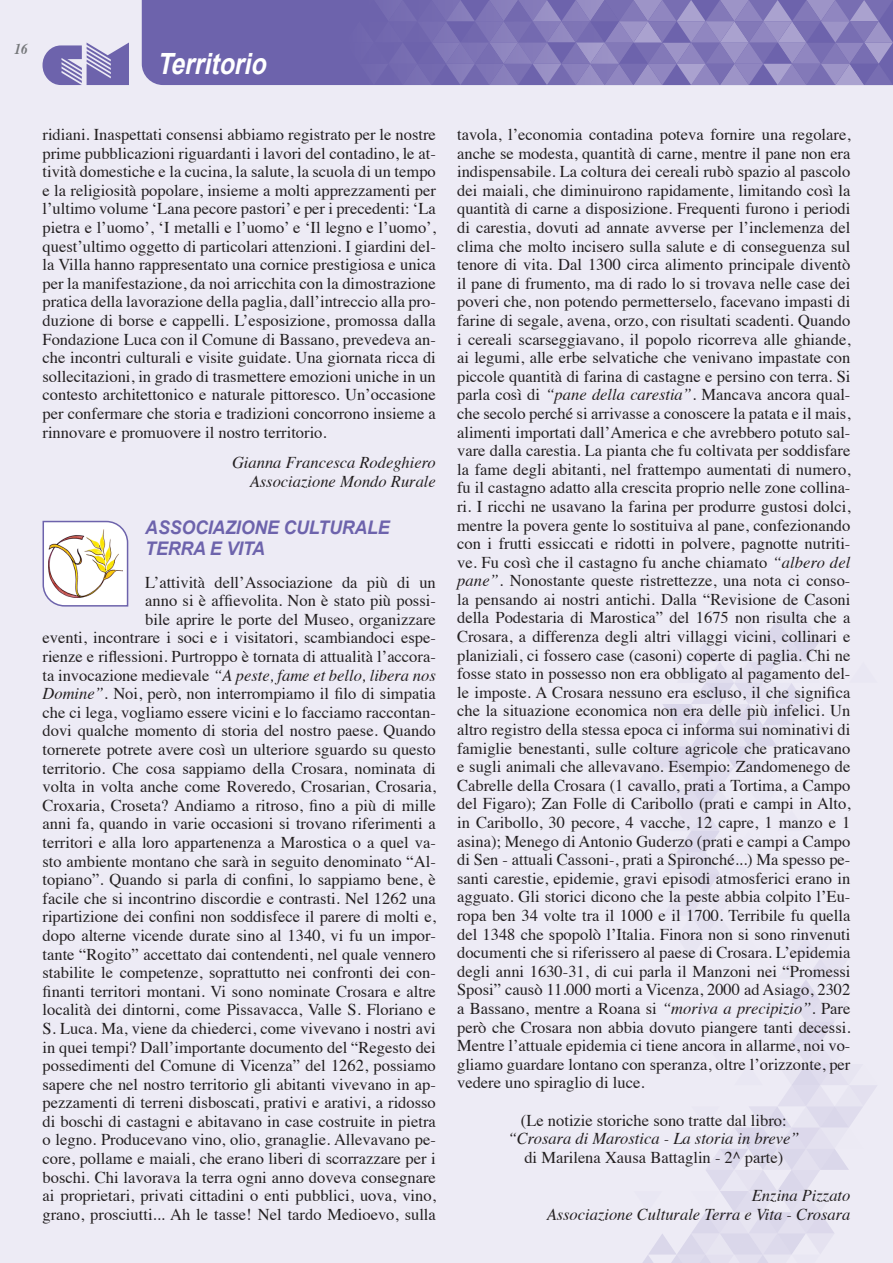
<style>
.page{position:relative;width:893px;height:1263px;background:#edebf5}
.page>*{position:absolute;margin:0;border:0;box-sizing:border-box;transform-origin:0 0}
.t1{font:italic 700 29.25px "Arial";color:#fff;scale:.85 1}
.t2{font:italic 700 18.75px/21px "Arial";letter-spacing:-.01em;color:#6d63ac;scale:.95 1}
.t3{font:16.5px/18.6px "Times";color:#231f20;text-align:justify}
.t4{font:italic 16.5px/18.6px "Times";color:#231f20;text-align:right}
.t5{font:italic 700 15px "Times";color:#76787b;scale:.9 1}
.s1{font-style:italic}
</style>
<div class="page">
<svg style="left:43px;top:43px;width:86px;height:42px"></svg>
<div style="left:142px;top:0;width:203px;height:85px;background:#6d63ac"></div>
<svg style="left:635px;top:599px;width:241px;height:664px"></svg>
<img style="left:42px;top:520px;width:87px;height:87px">
<svg style="left:345px;top:0;width:548px;height:85px"></svg>
<p class="t5" style="left:15px;top:35px;width:16px">16</p>
<h1 class="t1" style="left:157px;top:45px;width:139px">Territorio</h1>
<p class="t3" style="left:43px;top:124px;width:395px">ridiani. Inaspettati consensi abbiamo registrato per le nostre prime pubblicazioni riguardanti i lavori del contadino, le at&shy;tività domestiche e la cucina, la salute, la scuola di un tempo e la religiosità popolare, insieme a molti apprezzamenti per l’ultimo volume ‘Lana pecore pastori’ e per i precedenti: ‘La pietra e l’uomo’, ‘I metalli e l’uomo’ e ‘Il legno e l’uomo’, quest’ultimo oggetto di particolari attenzioni. I giardini del&shy;la Villa hanno rappresentato una cornice prestigiosa e unica per la manifestazione, da noi arricchita con la dimostrazione pratica della lavorazione della paglia, dall’intreccio alla pro&shy;duzione di borse e cappelli. L’esposizione, promossa dalla Fondazione Luca con il Comune di Bassano, prevedeva an&shy;che incontri culturali e visite guidate. Una giornata ricca di sollecitazioni, in grado di trasmettere emozioni uniche in un contesto architettonico e naturale pittoresco. Un’occasione per confermare che storia e tradizioni concorrono insieme a rinnovare e promuovere il nostro territorio.</p>
<p class="t4" style="left:232px;top:452px;width:205px">Gianna Francesca Rodeghiero<br>Associazione Mondo Rurale</p>
<p class="t2" style="left:145px;top:518px;width:259px">ASSOCIAZIONE CULTURALE<br>TERRA E VITA</p>
<p class="t3" style="left:43px;top:571px;width:395px;text-align:right">L’attività dell’Associazione da più di un<br>anno si è affievolita. Non è stato più possi-<br>bile aprire le porte del Museo, organizzare<br>eventi, incontrare i soci e i visitatori, scambiandoci espe&shy;rienze e riflessioni. Purtroppo è tornata di attualità l’accora&shy;ta invocazione medievale <span class="s1">“A peste, fame et bello, libera nos Domine”</span>. Noi, però, non interrompiamo il filo di simpatia che ci lega, vogliamo essere vicini e lo facciamo raccontan&shy;dovi qualche momento di storia del nostro paese. Quando tornerete potrete avere così un ulteriore sguardo su questo territorio. Che cosa sappiamo della Crosara, nominata di volta in volta anche come Roveredo, Crosarian, Crosaria, Croxaria, Croseta? Andiamo a ritroso, fino a più di mille anni fa, quando in varie occasioni si trovano riferimenti a territori e alla loro appartenenza a Marostica o a quel va&shy;sto ambiente montano che sarà in seguito denominato “Al&shy;topiano”. Quando si parla di confini, lo sappiamo bene, è facile che si incontrino discordie e contrasti. Nel 1262 una ripartizione dei confini non soddisfece il parere di molti e, dopo alterne vicende durate sino al 1340, vi fu un impor&shy;tante “Rogito” accettato dai contendenti, nel quale vennero stabilite le competenze, soprattutto nei confronti dei con&shy;finanti territori montani. Vi sono nominate Crosara e altre località dei dintorni, come Pissavacca, Valle S. Floriano e S. Luca. Ma, viene da chiederci, come vivevano i nostri avi in quei tempi? Dall’importante documento del “Regesto dei possedimenti del Comune di Vicenza” del 1262, possiamo sapere che nel nostro territorio gli abitanti vivevano in ap&shy;pezzamenti di terreni disboscati, prativi e arativi, a ridosso di boschi di castagni e abitavano in case costruite in pietra o legno. Producevano vino, olio, granaglie. Allevavano pe&shy;core, pollame e maiali, che erano liberi di scorrazzare per i boschi. Chi lavorava la terra ogni anno doveva consegnare ai proprietari, privati cittadini o enti pubblici, uova, vino, grano, prosciutti... Ah le tasse! Nel tardo Medioevo, sulla</p>
<p class="t3" style="left:457px;top:124px;width:395px">tavola, l’economia contadina poteva fornire una regolare, anche se modesta, quantità di carne, mentre il pane non era indispensabile. La coltura dei cereali rubò spazio al pascolo dei maiali, che diminuirono rapidamente, limitando così la quantità di carne a disposizione. Frequenti furono i periodi di carestia, dovuti ad annate avverse per l’inclemenza del clima che molto incisero sulla salute e di conseguenza sul tenore di vita. Dal 1300 circa alimento principale diventò il pane di frumento, ma di rado lo si trovava nelle case dei poveri che, non potendo permetterselo, facevano impasti di farine di segale, avena, orzo, con risultati scadenti. Quando i cereali scarseggiavano, il popolo ricorreva alle ghiande, ai legumi, alle erbe selvatiche che venivano impastate con piccole quantità di farina di castagne e persino con terra. Si parla così di <span class="s1">“pane della carestia”</span>. Mancava ancora qual&shy;che secolo perché si arrivasse a conoscere la patata e il mais, alimenti importati dall’America e che avrebbero potuto sal&shy;vare dalla carestia. La pianta che fu coltivata per soddisfare la fame degli abitanti, nel frattempo aumentati di numero, fu il castagno adatto alla crescita proprio nelle zone collina&shy;ri. I ricchi ne usavano la farina per produrre gustosi dolci, mentre la povera gente lo sostituiva al pane, confezionando con i frutti essiccati e ridotti in polvere, pagnotte nutriti&shy;ve. Fu così che il castagno fu anche chiamato <span class="s1">“albero del pane”</span>. Nonostante queste ristrettezze, una nota ci conso&shy;la pensando ai nostri antichi. Dalla “Revisione de Casoni della Podestaria di Marostica” del 1675 non risulta che a Crosara, a differenza degli altri villaggi vicini, collinari e planiziali, ci fossero case (casoni) coperte di paglia. Chi ne fosse stato in possesso non era obbligato al pagamento del&shy;le imposte. A Crosara nessuno era escluso, il che significa che la situazione economica non era delle più infelici. Un altro registro della stessa epoca ci informa sui nominativi di famiglie benestanti, sulle colture agricole che praticavano e sugli animali che allevavano. Esempio: Zandomenego de Cabrelle della Crosara (1 cavallo, prati a Tortima, a Campo del Figaro); Zan Folle di Caribollo (prati e campi in Alto, in Caribollo, 30 pecore, 4 vacche, 12 capre, 1 manzo e 1 asina); Menego di Antonio Guderzo (prati e campi a Campo di Sen - attuali Cassoni-, prati a Spironché...) Ma spesso pe&shy;santi carestie, epidemie, gravi episodi atmosferici erano in agguato. Gli storici dicono che la peste abbia colpito l’Eu&shy;ropa ben 34 volte tra il 1000 e il 1700. Terribile fu quella del 1348 che spopolò l’Italia. Finora non si sono rinvenuti documenti che si riferissero al paese di Crosara. L’epidemia degli anni 1630-31, di cui parla il Manzoni nei “Promessi Sposi” causò 11.000 morti a Vicenza, 2000 ad Asiago, 2302 a Bassano, mentre a Roana si <span class="s1">“moriva a precipizio”</span>. Pare però che Crosara non abbia dovuto piangere tanti decessi.<br>Mentre l’attuale epidemia ci tiene ancora in allarme, noi vo&shy;gliamo guardare lontano con speranza, oltre l’orizzonte, per vedere uno spiraglio di luce.</p>
<p class="t3" style="left:521px;top:1109px;width:267px">(Le notizie storiche sono tratte dal libro:</p>
<p class="t4" style="left:508px;top:1128px;width:294px">“Crosara di Marostica - La storia in breve”</p>
<p class="t3" style="left:524px;top:1146px;width:260px">di Marilena Xausa Battaglin - 2^ parte)</p>
<p class="t4" style="left:547px;top:1185px;width:305px">Enzina Pizzato<br>Associazione Culturale Terra e Vita - Crosara</p>
</div>
